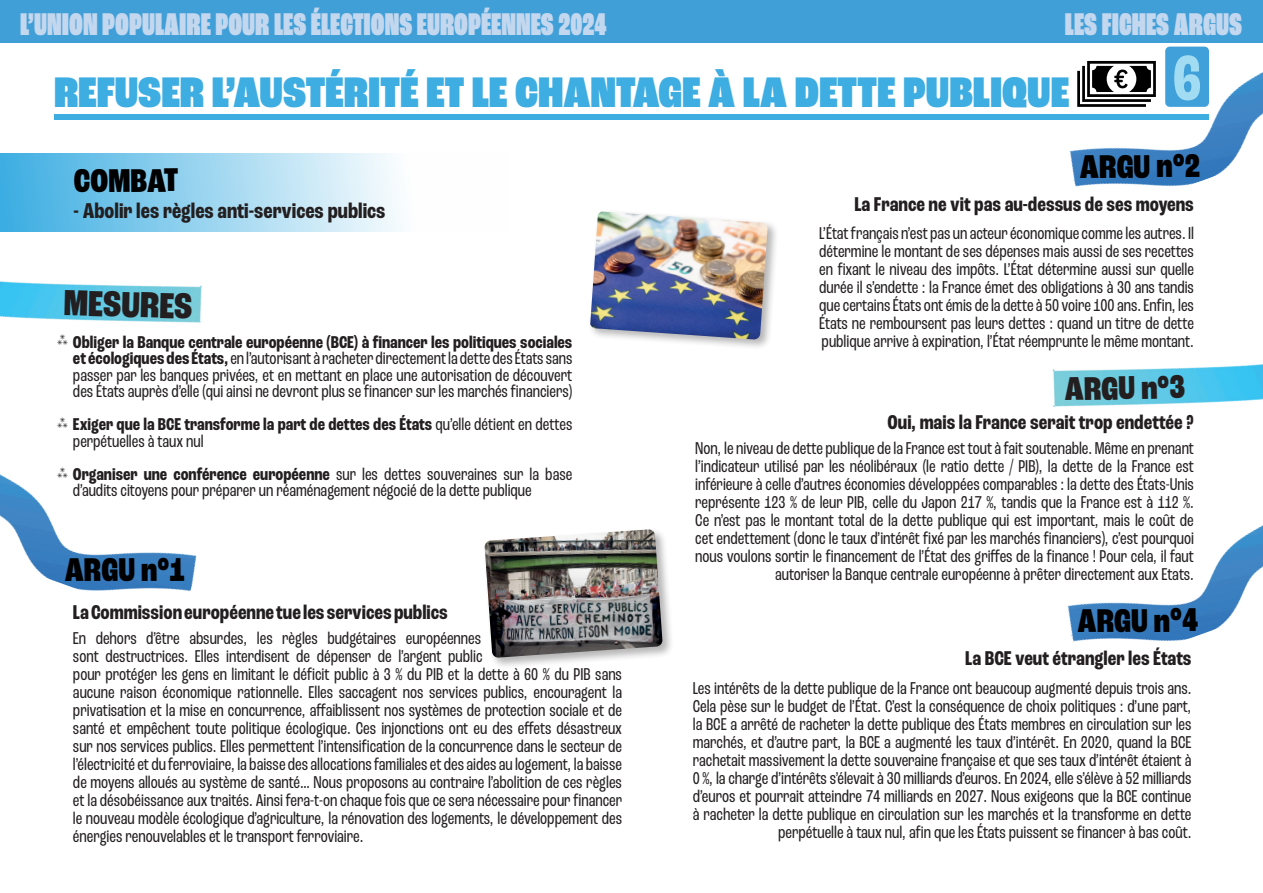
<style>
.page{position:relative;width:1263px;height:893px;background:#fff}
.page>*{position:absolute;margin:0;border:0;box-sizing:border-box;transform-origin:0 0}
.t1{font:700 condensed 67.05px "Roc Grotesk";color:#a1dcf2}
.t2{font:900 condensed 45px "Roc Grotesk";color:#3eade1}
.t3{font:800 condensed 38.1px "Roc Grotesk";color:#231f20}
.t4{font:800 condensed 34.5px "Roc Grotesk";letter-spacing:-.01em;color:#000001}
.t5{font:800 condensed 34.5px "Roc Grotesk";color:#231f20}
.t6{font:900 extra-condensed 33px "Roc Grotesk";color:#c3d7ee}
.t7{font:700 condensed 22.5px "Roc Grotesk";color:#231f20}
.t8{font:700 condensed 21px "Roc Grotesk";color:#231f20}
.t9{font:condensed 18px/18px "Roc Grotesk";color:#231f20}
.t10{font:700 condensed 18px/16.5px "Roc Grotesk";color:#231f20}
.t11{font:18px "Inter Thin BETA";color:#231f20}
.s1{font-weight:700}
.s2{font-family:"Inter Thin BETA";font-weight:400;font-stretch:normal}
.s3{font-weight:400}
.s4{font-family:"Inter Thin BETA";font-stretch:normal}
</style>
<div class="page">
<div style="left:0;top:0;width:1263px;height:43px;background:#419fd8"></div>
<img style="left:1070px;top:46px;width:193px;height:141px">
<img style="left:0;top:281px;width:202px;height:311px">
<div style="left:0;top:153px;width:508px;height:79px;background:linear-gradient(to right,#42b0e3,#fff)"></div>
<img style="left:1052px;top:364px;width:211px;height:278px">
<div style="left:482px;top:527px;width:192px;height:142px;background:#231f20;opacity:.33"></div>
<img style="left:484px;top:529px;width:179px;height:129px">
<div style="left:588px;top:209px;width:191px;height:142px;background:#231f20;opacity:.33"></div>
<img style="left:590px;top:212px;width:178px;height:128px">
<div style="left:54px;top:114px;width:1155px;height:6px;background:#3eade1"></div>
<svg style="left:1077px;top:61px;width:79px;height:46px"></svg>
<div style="left:1165px;top:47px;width:44px;height:60px;background:#40a0d9;border-radius:5px"></div>
<h3 class="t6" style="left:20px;top:4px;width:588px">L’UNION POPULAIRE POUR LES ÉLECTIONS EUROPÉENNES 2024</h3>
<h3 class="t6" style="left:1065px;top:4px;width:179px">LES FICHES ARGUS</h3>
<h2 class="t2" style="left:54px;top:65px;width:1017px">REFUSER L’AUSTÉRITÉ ET LE CHANTAGE À LA DETTE PUBLIQUE</h2>
<h1 class="t1" style="left:1173px;top:38px;width:30px">6</h1>
<h3 class="t4" style="left:74px;top:160px;width:107px">COMBAT</h3>
<p class="t7" style="left:74px;top:197px;width:313px">- Abolir les règles anti-services publics</p>
<h3 class="t3" style="left:65px;top:279px;width:130px;rotate:2deg">MESURES</h3>
<p class="t9" style="left:73px;top:334px;width:501px;line-height:16.5px;text-align:justify"><span class="s1">Obliger la Banque centrale européenne (BCE) à financer les politiques sociales et écologiques des États,</span> en l’autorisant à racheter directement la dette des États sans passer par les banques privées, et en mettant en place une autorisation de découvert des États auprès d’elle (qui ainsi ne devront plus se financer sur les marchés financiers)</p>
<p class="t10" style="left:73px;top:416px;width:501px;text-indent:-16px"><span class="s2">⁂</span> Exiger que la BCE transforme la part de dettes des États <span class="s3">qu’elle détient en dettes perpétuelles à taux nul</span></p>
<p class="t9" style="left:73px;top:466px;width:501px;line-height:16.5px;text-indent:-16px"><span class="s4">⁂</span> <span class="s1">Organiser une conférence européenne</span> sur les dettes souveraines sur la base d’audits citoyens pour préparer un réaménagement négocié de la dette publique</p>
<p class="t11" style="left:57px;top:327px;width:14px">⁂</p>
<h3 class="t4" style="left:65px;top:549px;width:122px">ARGU n°1</h3>
<p class="t8" style="left:73px;top:599px;width:376px">La Commission européenne tue les services publics</p>
<p class="t9" style="left:73px;top:629px;width:551px">En dehors d’être absurdes, les règles budgétaires européennes<br>sont destructrices. Elles interdisent de dépenser de l’argent public<br>pour protéger les gens en limitant le déficit public à 3 % du PIB et la dette à 60 % du PIB sans aucune raison économique rationnelle. Elles saccagent nos services publics, encouragent la privatisation et la mise en concurrence, affaiblissent nos systèmes de protection sociale et de santé et empêchent toute politique écologique. Ces injonctions ont eu des effets désastreux sur nos services publics. Elles permettent l’intensification de la concurrence dans le secteur de l’électricité et du ferroviaire, la baisse des allocations familiales et des aides au logement, la baisse de moyens alloués au système de santé… Nous proposons au contraire l’abolition de ces règles et la désobéissance aux traités. Ainsi fera-t-on chaque fois que ce sera nécessaire pour financer le nouveau modèle écologique d’agriculture, la rénovation des logements, le développement des énergies renouvelables et le transport ferroviaire.</p>
<h3 class="t4" style="left:1080px;top:145px;width:122px">ARGU n°2</h3>
<p class="t8" style="left:854px;top:192px;width:341px">La France ne vit pas au-dessus de ses moyens</p>
<p class="t9" style="left:819px;top:225px;width:376px;text-align:justify">L’État français n’est pas un acteur économique comme les autres. Il détermine le montant de ses dépenses mais aussi de ses recettes en fixant le niveau des impôts. L’État détermine aussi sur quelle durée il s’endette : la France émet des obligations à 30 ans tandis que certains États ont émis de la dette à 50 voire 100 ans. Enfin, les États ne remboursent pas leurs dettes : quand un titre de dette publique arrive à expiration, l’État réemprunte le même montant.</p>
<h3 class="t5" style="left:1064px;top:368px;width:122px;rotate:-1deg">ARGU n°3</h3>
<p class="t8" style="left:888px;top:410px;width:308px">Oui, mais la France serait trop endettée ?</p>
<p class="t9" style="left:695px;top:439px;width:500px;text-align:right">Non, le niveau de dette publique de la France est tout à fait soutenable. Même en prenant l’indicateur utilisé par les néolibéraux (le ratio dette / PIB), la dette de la France est inférieure à celle d’autres économies développées comparables : la dette des États-Unis représente 123 % de leur PIB, celle du Japon 217 %, tandis que la France est à 112 %.<br>Ce n’est pas le montant total de la dette publique qui est important, mais le coût de cet endettement (donc le taux d’intérêt fixé par les marchés financiers), c’est pourquoi nous voulons sortir le financement de l’État des griffes de la finance ! Pour cela, il faut autoriser la Banque centrale européenne à prêter directement aux Etats.</p>
<h3 class="t4" style="left:1077px;top:600px;width:122px">ARGU n°4</h3>
<p class="t8" style="left:965px;top:646px;width:228px">La BCE veut étrangler les États</p>
<p class="t9" style="left:693px;top:679px;width:500px;text-align:right">Les intérêts de la dette publique de la France ont beaucoup augmenté depuis trois ans.<br>Cela pèse sur le budget de l’État. C’est la conséquence de choix politiques : d’une part, la BCE a arrêté de racheter la dette publique des États membres en circulation sur les marchés, et d’autre part, la BCE a augmenté les taux d’intérêt. En 2020, quand la BCE rachetait massivement la dette souveraine française et que ses taux d’intérêt étaient à 0 %, la charge d’intérêts s’élevait à 30 milliards d’euros. En 2024, elle s’élève à 52 milliards d’euros et pourrait atteindre 74 milliards en 2027. Nous exigeons que la BCE continue à racheter la dette publique en circulation sur les marchés et la transforme en dette perpétuelle à taux nul, afin que les États puissent se financer à bas coût.</p>
</div>
